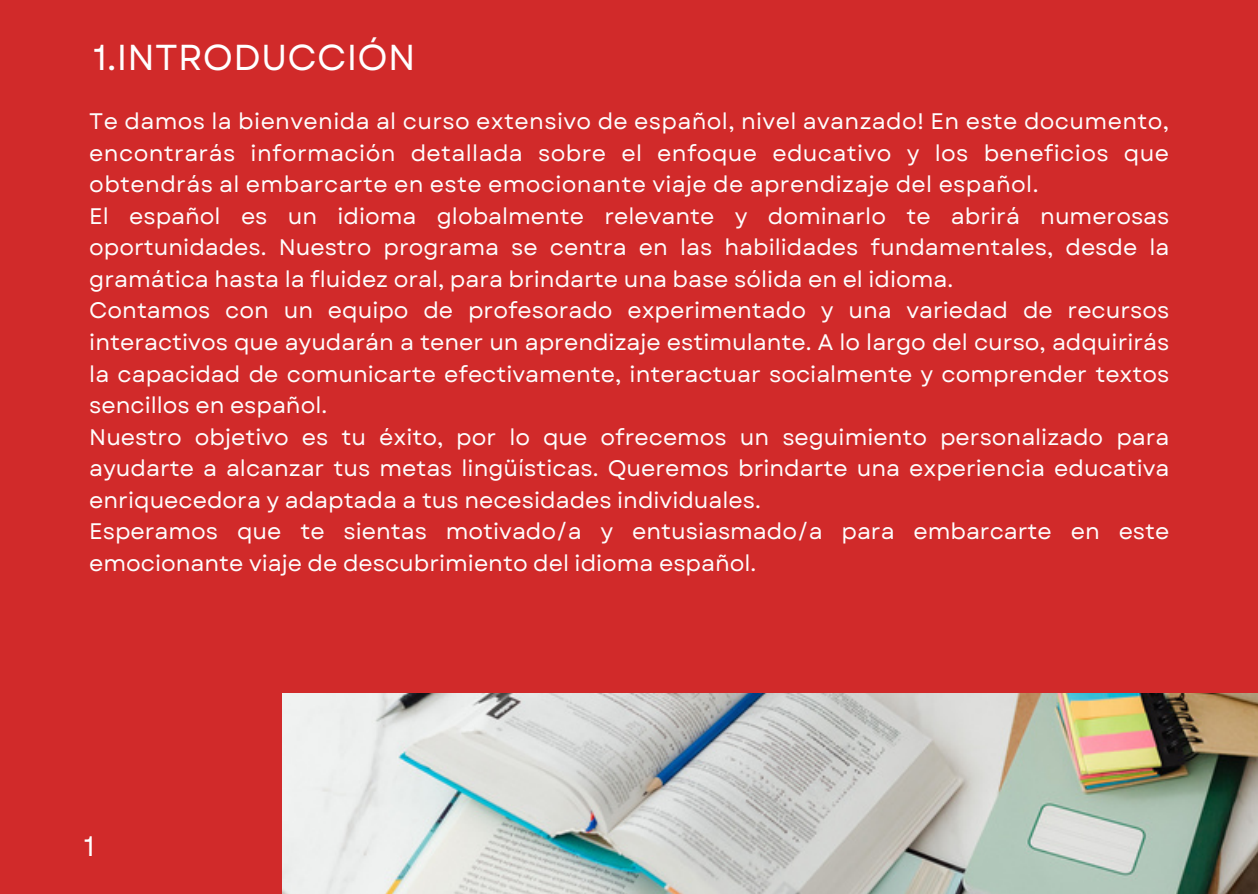
<style>
.page{position:relative;width:1258px;height:894px;background:#fff}
.page>*{position:absolute;margin:0;border:0;box-sizing:border-box;transform-origin:0 0}
.t1{font:36px "Garet";letter-spacing:.005em;color:#fff}
.t2{font:28.2px "Garet";color:#fff}
.t3{font:22.5px/31.5px "Garet";color:#fefefe;text-align:justify}
</style>
<div class="page">
<div style="left:0;top:0;width:1258px;height:893px;background:#d12a2a"></div>
<img style="left:283px;top:693px;width:974px;height:200px">
<p class="t1" style="left:93px;top:32px;width:324px">1.INTRODUCCIÓN</p>
<p class="t3" style="left:89px;top:106px;width:1081px">Te damos la bienvenida al curso extensivo de español, nivel avanzado! En este documento, encontrarás información detallada sobre el enfoque educativo y los beneficios que obtendrás al embarcarte en este emocionante viaje de aprendizaje del español.</p>
<p class="t3" style="left:89px;top:200px;width:1081px">El español es un idioma globalmente relevante y dominarlo te abrirá numerosas oportunidades. Nuestro programa se centra en las habilidades fundamentales, desde la gramática hasta la fluidez oral, para brindarte una base sólida en el idioma.</p>
<p class="t3" style="left:89px;top:295px;width:1081px">Contamos con un equipo de profesorado experimentado y una variedad de recursos interactivos que ayudarán a tener un aprendizaje estimulante. A lo largo del curso, adquirirás la capacidad de comunicarte efectivamente, interactuar socialmente y comprender textos sencillos en español.</p>
<p class="t3" style="left:89px;top:421px;width:1081px">Nuestro objetivo es tu éxito, por lo que ofrecemos un seguimiento personalizado para ayudarte a alcanzar tus metas lingüísticas. Queremos brindarte una experiencia educativa enriquecedora y adaptada a tus necesidades individuales.</p>
<p class="t3" style="left:89px;top:515px;width:1081px">Esperamos que te sientas motivado/a y entusiasmado/a para embarcarte en este emocionante viaje de descubrimiento del idioma español.</p>
<p class="t2" style="left:84px;top:825px;width:12px">1</p>
</div>
